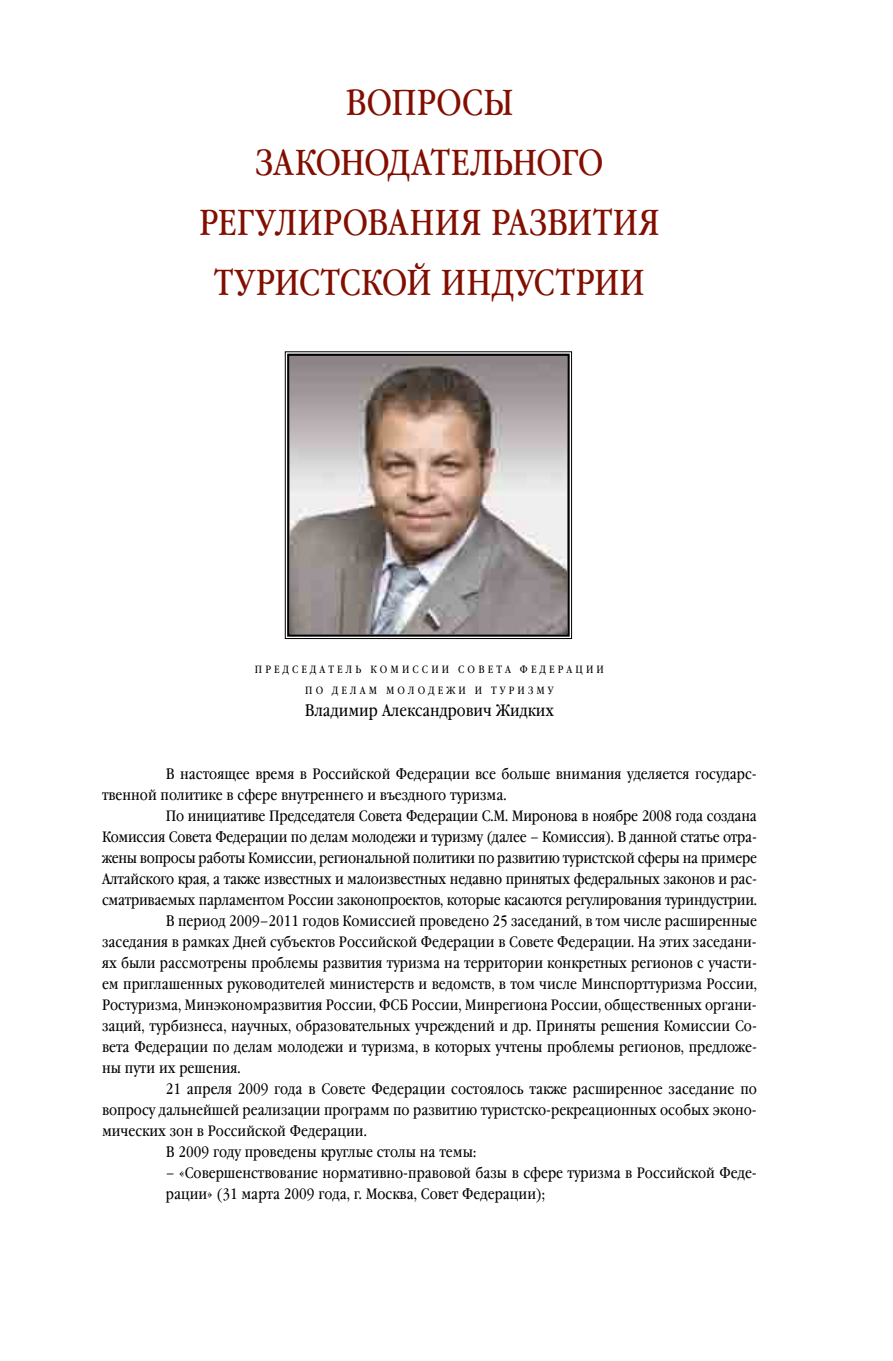
<style>
.page{position:relative;width:893px;height:1361px;background:#fff}
.page>*{position:absolute;margin:0;border:0;box-sizing:border-box;transform-origin:0 0}
.t1{font:36px "Garamond Book Narrow C";color:#820e00}
.t2{font:16.5px "Garamond Book Narrow C";color:#000}
.t3{font:15px/21px "Garamond Book Narrow C";color:#000}
.t4{font:10.5px "Garamond Book Narrow C";letter-spacing:.41em;color:#000}
</style>
<div class="page">
<img style="left:285px;top:351px;width:287px;height:288px">
<div style="left:287px;top:354px;width:283px;height:283px;border:2px solid #000"></div>
<h1 class="t1" style="left:345px;top:83px;width:47px">Вопросы</h1>
<h1 class="t1" style="left:255px;top:143px;width:23px">законодате</h1>
<h1 class="t1" style="left:471px;top:143px;width:65px">льного</h1>
<h1 class="t1" style="left:199px;top:203px;width:20px">регу</h1>
<h1 class="t1" style="left:275px;top:203px;width:46px">лирования</h1>
<h1 class="t1" style="left:491px;top:203px;width:22px">развития</h1>
<h1 class="t1" style="left:214px;top:263px;width:23px">туристской</h1>
<h1 class="t1" style="left:441px;top:263px;width:24px">индустрии</h1>
<p class="t4" style="left:255px;top:663px;width:21px">П редседате</p>
<p class="t4" style="left:346px;top:663px;width:45px">ль Комиссии</p>
<p class="t4" style="left:458px;top:663px;width:19px">С овета</p>
<p class="t4" style="left:520px;top:663px;width:22px">Ф едерации</p>
<p class="t4" style="left:305px;top:684px;width:10px">по</p>
<p class="t4" style="left:332px;top:684px;width:38px">де лам</p>
<p class="t4" style="left:386px;top:684px;width:43px">мо лодежи</p>
<p class="t4" style="left:475px;top:684px;width:27px">и туризму</p>
<p class="t2" style="left:305px;top:701px;width:250px">Владимир Александрович Жидких</p>
<p class="t3" style="left:166px;top:764px;width:592px">В настоящее время в Российской Федерации все больше внимания уделяется государс-</p>
<p class="t3" style="left:102px;top:785px;width:406px">твенной политике в сфере внутреннего и въездного туризма.</p>
<p class="t3" style="left:166px;top:806px;width:593px">По инициативе Председателя Совета Федерации С.М. Миронова в ноябре 2008 года создана</p>
<p class="t3" style="left:102px;top:827px;width:656px">Комиссия Совета Федерации по делам молодежи и туризму (далее – Комиссия). В данной статье отра-</p>
<p class="t3" style="left:102px;top:848px;width:656px">жены вопросы работы Комиссии, региональной политики по развитию туристской сферы на примере</p>
<p class="t3" style="left:102px;top:869px;width:656px">Алтайского края, а также известных и малоизвестных недавно принятых федеральных законов и рас-</p>
<p class="t3" style="left:102px;top:890px;width:656px">сматриваемых парламентом России законопроектов, которые касаются регулирования туриндустрии.</p>
<p class="t3" style="left:166px;top:911px;width:593px">В период 2009–2011 годов Комиссией проведено 25 заседаний, в том числе расширенные</p>
<p class="t3" style="left:102px;top:932px;width:656px">заседания в рамках Дней субъектов Российской Федерации в Совете Федерации. На этих заседани-</p>
<p class="t3" style="left:102px;top:953px;width:656px">ях были рассмотрены проблемы развития туризма на территории конкретных регионов с участи-</p>
<p class="t3" style="left:102px;top:974px;width:656px">ем приглашенных руководителей министерств и ведомств, в том числе Минспорттуризма России,</p>
<p class="t3" style="left:102px;top:995px;width:656px">Ростуризма, Минэкономразвития России, ФСБ России, Минрегиона России, общественных органи-</p>
<p class="t3" style="left:102px;top:1016px;width:656px">заций, турбизнеса, научных, образовательных учреждений и др. Приняты решения Комиссии Со-</p>
<p class="t3" style="left:102px;top:1037px;width:656px">вета Федерации по делам молодежи и туризма, в которых учтены проблемы регионов, предложе-</p>
<p class="t3" style="left:102px;top:1058px;width:140px">ны пути их решения.</p>
<p class="t3" style="left:166px;top:1079px;width:593px">21 апреля 2009 года в Совете Федерации состоялось также расширенное заседание по</p>
<p class="t3" style="left:102px;top:1100px;width:656px">вопросу дальнейшей реализации программ по развитию туристско-рекреационных особых эконо-</p>
<p class="t3" style="left:102px;top:1121px;width:266px">мических зон в Российской Федерации.</p>
<p class="t3" style="left:166px;top:1142px;width:312px">В 2009 году проведены круглые столы на темы:</p>
<p class="t3" style="left:166px;top:1163px;width:593px">– «Совершенствование нормативно-правовой базы в сфере туризма в Российской Феде&shy;рации» (31 марта 2009 года, г. Москва, Совет Федерации);</p>
</div>
